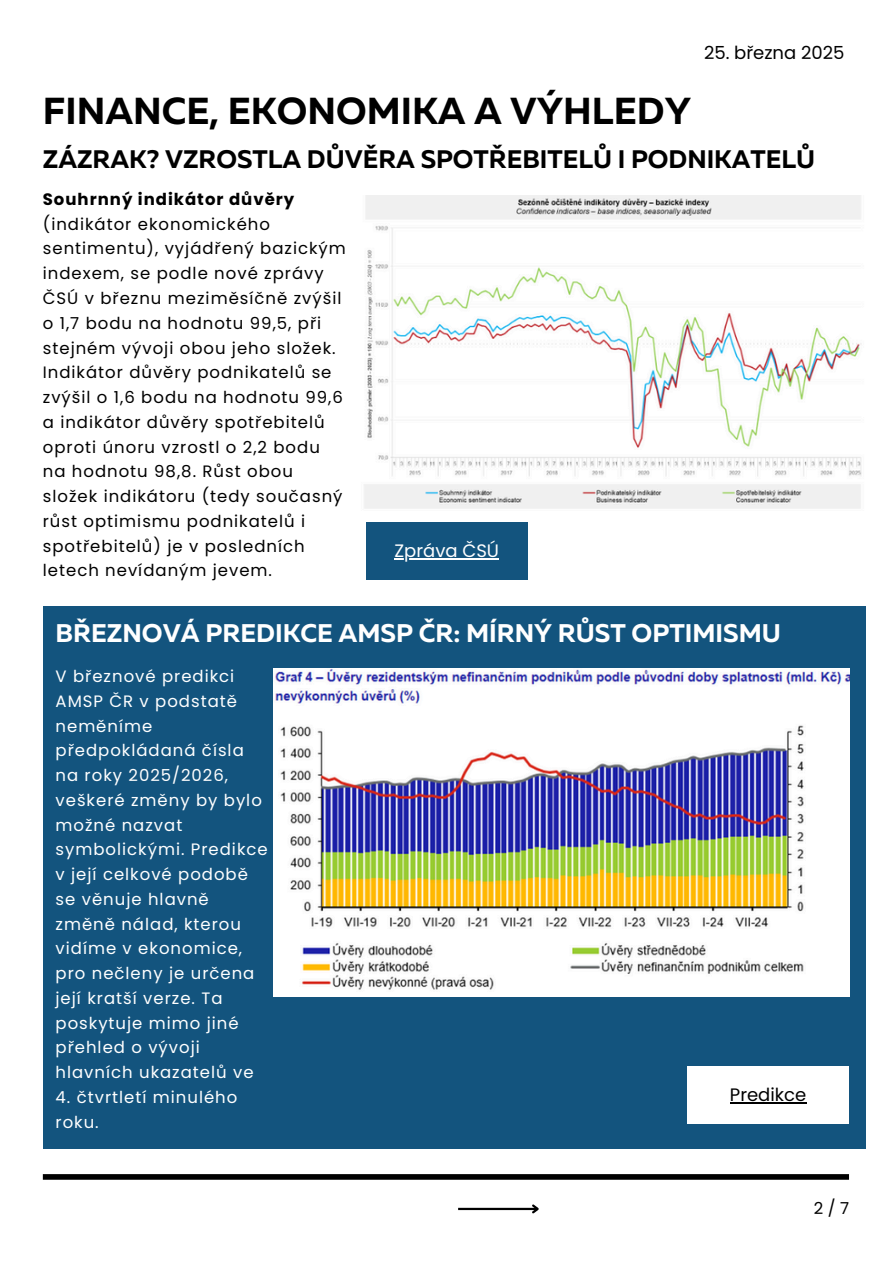
<style>
.page{position:relative;width:894px;height:1264px;background:#fff}
.page>*{position:absolute;margin:0;border:0;box-sizing:border-box;transform-origin:0 0}
.t1{font:700 37.5px "Muller";color:#000}
.t2{font:700 25.5px "Muller";color:#fff}
.t3{font:700 25.35px "Muller";color:#000}
.t4{font:18px "Poppins";color:#000}
.t5{font:18px "Poppins";color:#fff}
.t6{font:16.5px/24.8px "Poppins";letter-spacing:.06em;color:#000}
.t7{font:16.5px/24.8px "Poppins";letter-spacing:.06em;color:#fff}
.s1{font-weight:700}
</style>
<div class="page">
<div style="left:43px;top:606px;width:821px;height:543px;background:#13547e"></div>
<img style="left:274px;top:669px;width:575px;height:327px">
<div style="left:43px;top:1174px;width:805px;height:5px;background:#000"></div>
<hr style="left:458px;top:1207px;width:79px;height:2px;background:#000">
<svg style="left:530px;top:1204px;width:9px;height:10px"></svg>
<div style="left:687px;top:1066px;width:161px;height:58px;background:#fff"></div>
<hr style="left:729px;top:1102px;width:77px;height:1px;background:#000">
<div style="left:366px;top:523px;width:161px;height:57px;background:#13547e"></div>
<hr style="left:394px;top:558px;width:105px;height:1px;background:#fff">
<img style="left:364px;top:195px;width:498px;height:314px">
<h2 class="t1" style="left:43px;top:95px;width:649px">FINANCE, EKONOMIKA A VÝHLEDY</h2>
<h2 class="t4" style="left:703px;top:40px;width:142px">25. března 2025</h2>
<p class="t3" style="left:43px;top:149px;width:773px">ZÁZRAK? VZROSTLA DŮVĚRA SPOTŘEBITELŮ I PODNIKATELŮ</p>
<p class="t6" style="left:43px;top:187px;width:304px"><span class="s1">Souhrnný indikátor důvěry </span>(indikátor ekonomického sentimentu), vyjádřený bazickým indexem, se podle nové zprávy<br>ČSÚ v březnu meziměsíčně zvýšil o 1,7 bodu na hodnotu 99,5, při stejném vývoji obou jeho složek.<br>Indikátor důvěry podnikatelů se zvýšil o 1,6 bodu na hodnotu 99,6 a indikátor důvěry spotřebitelů oproti únoru vzrostl o 2,2 bodu na hodnotu 98,8. Růst obou složek indikátoru (tedy současný růst optimismu podnikatelů i spotřebitelů) je v posledních letech nevídaným jevem.</p>
<h1 class="t5" style="left:394px;top:538px;width:106px">Zpráva ČSÚ</h1>
<p class="t2" style="left:56px;top:622px;width:726px">BŘEZNOVÁ PREDIKCE AMSP ČR: MÍRNÝ RŮST OPTIMISMU</p>
<p class="t7" style="left:56px;top:664px;width:214px">V březnové predikci<br>AMSP ČR v podstatě neměníme předpokládaná čísla na roky 2025/2026, veškeré změny by bylo možné nazvat symbolickými. Predikce v její celkové podobě se věnuje hlavně změně nálad, kterou vidíme v ekonomice, pro nečleny je určena její kratší verze. Ta poskytuje mimo jiné přehled o vývoji hlavních ukazatelů ve</p>
<p class="t7" style="left:56px;top:1084px;width:183px">4. čtvrtletí minulého roku.</p>
<p class="t4" style="left:729px;top:1082px;width:78px">Predikce</p>
<p class="t6" style="left:813px;top:1195px;width:37px">2/7</p>
</div>
